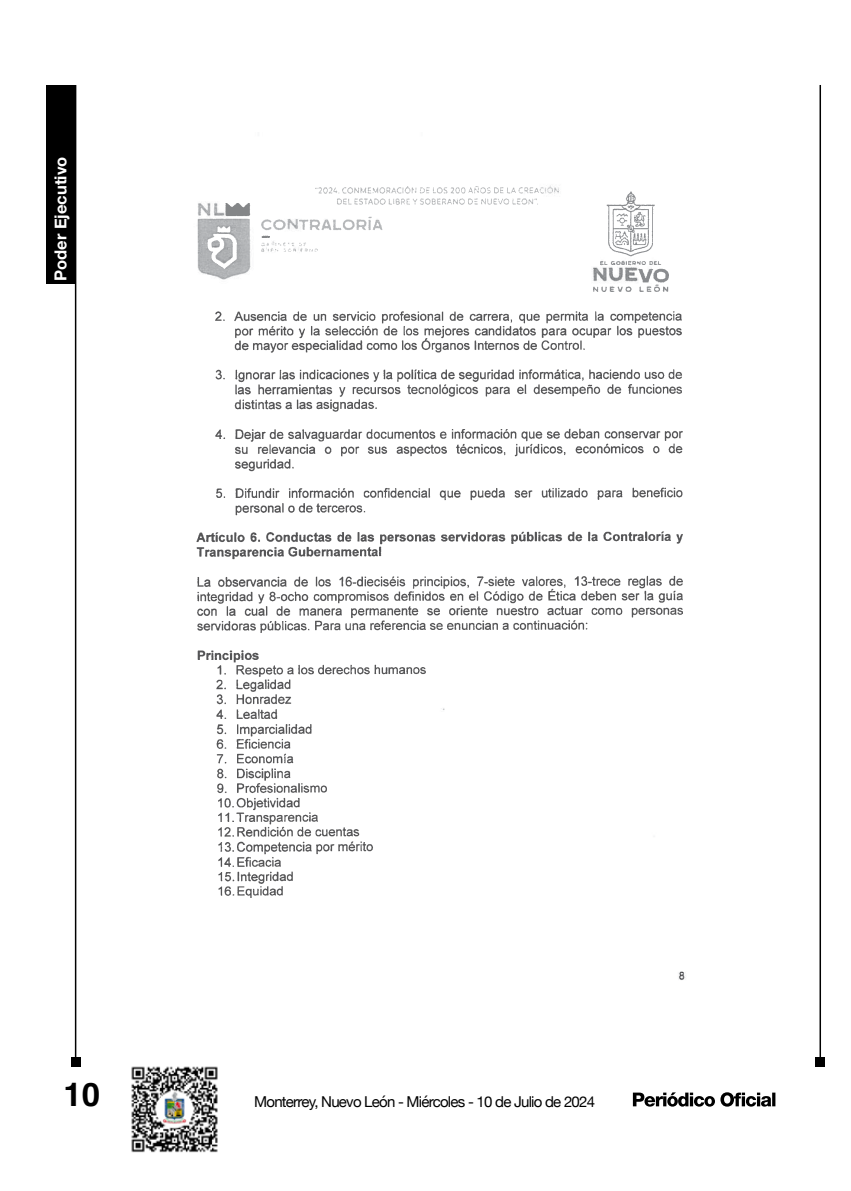
<style>
.page{position:relative;width:851px;height:1191px;background:#fff}
.page>*{position:absolute;margin:0;border:0;box-sizing:border-box;transform-origin:0 0}
.t1{font:700 33px "Helvetica";color:#000}
.t2{font:700 16.5px "Helvetica Neue";color:#fff}
.t3{font:15px "Helvetica Neue";letter-spacing:-.05em;color:#000}
</style>
<div class="page">
<hr style="left:75px;top:85px;width:1px;height:977px;background:#000">
<div style="left:71px;top:1057px;width:9px;height:10px;background:#000"></div>
<hr style="left:819px;top:85px;width:1px;height:977px;background:#000">
<div style="left:814px;top:1057px;width:10px;height:10px;background:#000"></div>
<div style="left:46px;top:85px;width:30px;height:198px;background:#000"></div>
<svg style="left:632px;top:1092px;width:143px;height:14px"></svg>
<img style="left:131px;top:1066px;width:87px;height:87px">
<img style="left:196px;top:311px;width:486px;height:586px">
<img style="left:247px;top:187px;width:296px;height:64px">
<img style="left:593px;top:191px;width:75px;height:100px">
<img style="left:206px;top:226px;width:31px;height:43px">
<img style="left:226px;top:202px;width:44px;height:35px">
<p class="t2" style="left:48px;top:281px;width:126px;rotate:-90deg">Poder Ejecutivo</p>
<h1 class="t1" style="left:63px;top:1074px;width:38px">10</h1>
<p class="t3" style="left:254px;top:1090px;width:342px">Monterrey, Nuevo León - Miércoles - 10 de Julio de 2024</p>
</div>
